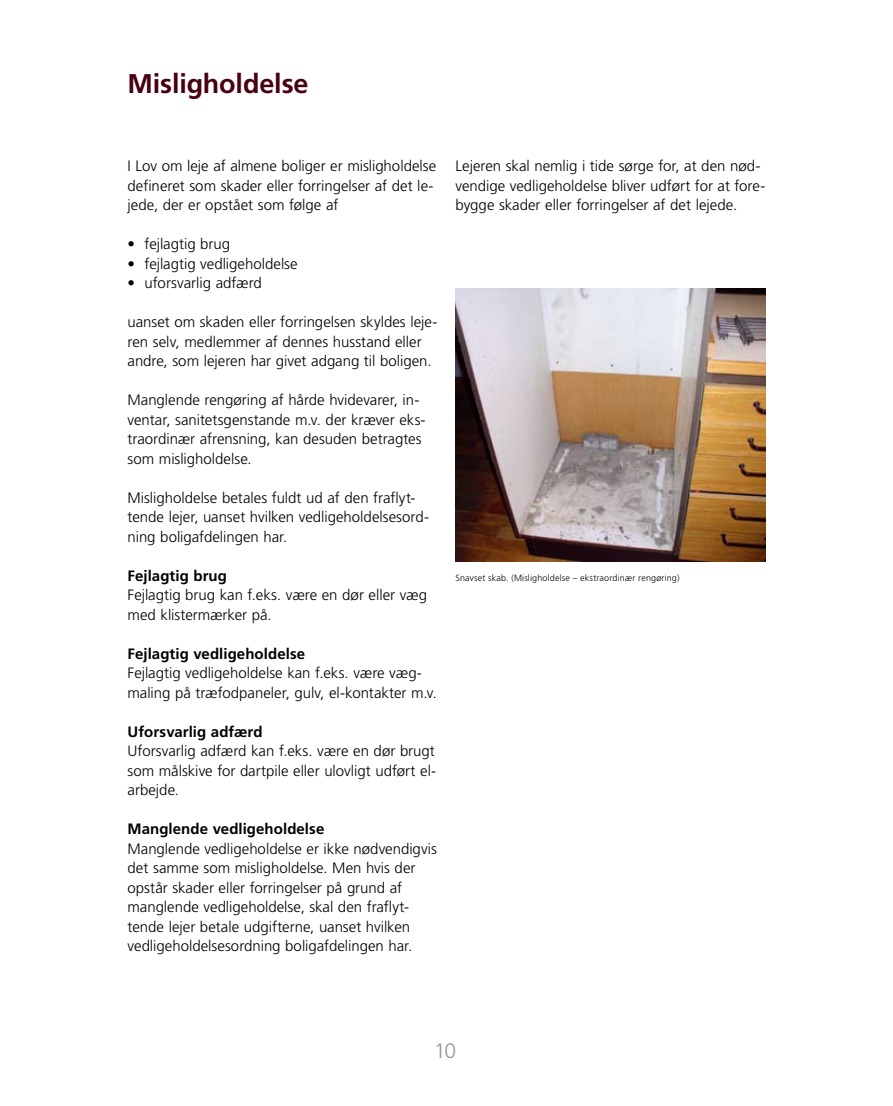
<style>
.page{position:relative;width:893px;height:1106px;background:#fff}
.page>*{position:absolute;margin:0;border:0;box-sizing:border-box;transform-origin:0 0}
.t1{font:700 27px "Frutiger LT";letter-spacing:-.005em;color:#490011}
.t2{font:300 21px "Frutiger LT";color:#97979b}
.t3{font:300 15px/19.5px "Frutiger LT";color:#000}
.t4{font:700 15px "Frutiger LT";letter-spacing:.005em;color:#000}
.t5{font:300 9px "Frutiger LT";letter-spacing:.015em;color:#000}
</style>
<div class="page">
<img style="left:455px;top:288px;width:310px;height:273px">
<h1 class="t1" style="left:128px;top:68px;width:183px">Misligholdelse</h1>
<p class="t3" style="left:128px;top:156px;width:310px">I Lov om leje af almene boliger er misligholdelse defineret som skader eller forringelser af det le&shy;jede, der er opstået som følge af</p>
<p class="t3" style="left:128px;top:234px;width:104px">• fejlagtig brug</p>
<p class="t3" style="left:128px;top:254px;width:172px">• fejlagtig vedligeholdelse</p>
<p class="t3" style="left:128px;top:273px;width:136px">• uforsvarlig adfærd</p>
<p class="t3" style="left:128px;top:312px;width:311px">uanset om skaden eller forringelsen skyldes leje&shy;ren selv, medlemmer af dennes husstand eller andre, som lejeren har givet adgang til boligen.</p>
<p class="t3" style="left:128px;top:390px;width:300px">Manglende rengøring af hårde hvidevarer, in&shy;ventar, sanitetsgenstande m.v. der kræver eks&shy;traordinær afrensning, kan desuden betragtes som misligholdelse.</p>
<p class="t3" style="left:128px;top:488px;width:303px">Misligholdelse betales fuldt ud af den fraflyt&shy;tende lejer, uanset hvilken vedligeholdelsesord&shy;ning boligafdelingen har.</p>
<p class="t4" style="left:128px;top:566px;width:101px">Fejlagtig brug</p>
<p class="t3" style="left:128px;top:585px;width:301px">Fejlagtig brug kan f.eks. være en dør eller væg med klistermærker på.</p>
<p class="t4" style="left:128px;top:644px;width:179px">Fejlagtig vedligeholdelse</p>
<p class="t3" style="left:128px;top:663px;width:311px">Fejlagtig vedligeholdelse kan f.eks. være væg&shy;maling på træfodpaneler, gulv, el-kontakter m.v.</p>
<p class="t4" style="left:128px;top:722px;width:137px">Uforsvarlig adfærd</p>
<p class="t3" style="left:128px;top:741px;width:310px;text-align:justify">Uforsvarlig adfærd kan f.eks. være en dør brugt som målskive for dartpile eller ulovligt udført el&shy;arbejde.</p>
<p class="t4" style="left:128px;top:820px;width:198px">Manglende vedligeholdelse</p>
<p class="t3" style="left:128px;top:839px;width:311px">Manglende vedligeholdelse er ikke nødvendigvis det samme som misligholdelse. Men hvis der opstår skader eller forringelser på grund af manglende vedligeholdelse, skal den fraflyt&shy;tende lejer betale udgifterne, uanset hvilken vedligeholdelsesordning boligafdelingen har.</p>
<p class="t3" style="left:455px;top:156px;width:311px">Lejeren skal nemlig i tide sørge for, at den nød&shy;vendige vedligeholdelse bliver udført for at fore&shy;bygge skader eller forringelser af det lejede.</p>
<p class="t5" style="left:456px;top:572px;width:225px">Snavset skab. (Misligholdelse – ekstraordinær rengøring)</p>
<h2 class="t2" style="left:434px;top:1039px;width:24px">10</h2>
</div>
